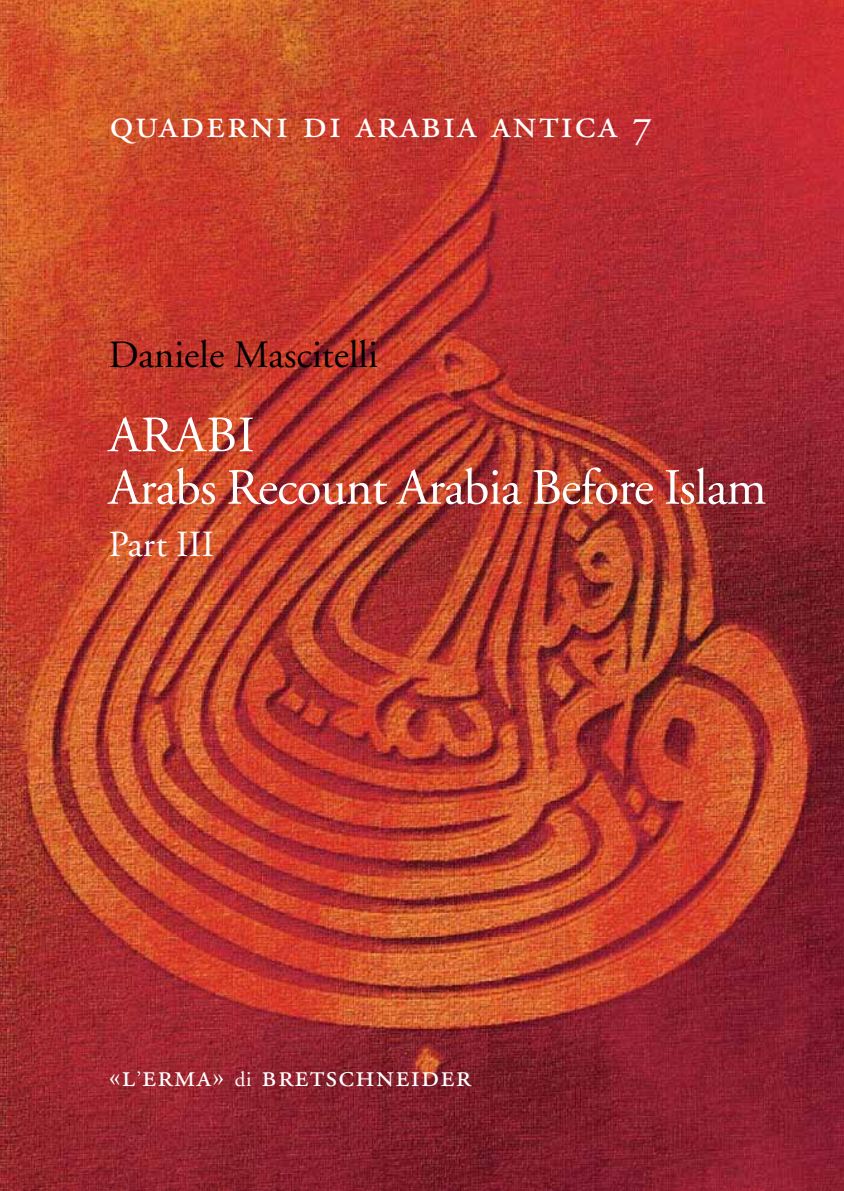
<style>
.page{position:relative;width:844px;height:1191px;background:#fff}
.page>*{position:absolute;margin:0;border:0;box-sizing:border-box;transform-origin:0 0}
.t1{font:50.75px/52.5px "Adobe Garamond";letter-spacing:-.015em;color:#fff}
.t2{font:42px "Adobe Garamond Regular SC";letter-spacing:.05em;color:#fff}
.t3{font:38.5px "Adobe Garamond";color:#000}
.t4{font:36.75px "Adobe Garamond";letter-spacing:.01em;color:#fff}
.t5{font:31.5px "Adobe Garamond Regular SC";letter-spacing:.04em;color:#fff}
.s1{font-size:21px}
.s2{font-family:"Adobe Garamond";font-size:21px}
</style>
<div class="page">
<img style="left:0;top:0;width:843px;height:1191px">
<p class="t2" style="left:110px;top:101px;width:543px">quaderni di arabia antica 7</p>
<p class="t3" style="left:109px;top:334px;width:270px">Daniele Mascitelli</p>
<p class="t1" style="left:109px;top:410px;width:659px">ARABI<br>Arabs Recount Arabia Before Islam</p>
<p class="t4" style="left:109px;top:525px;width:107px">Part III</p>
<p class="t5" style="left:109px;top:1059px;width:364px">«l<span class="s1">’</span>erma» <span class="s2">di</span> bretschneider</p>
</div>
